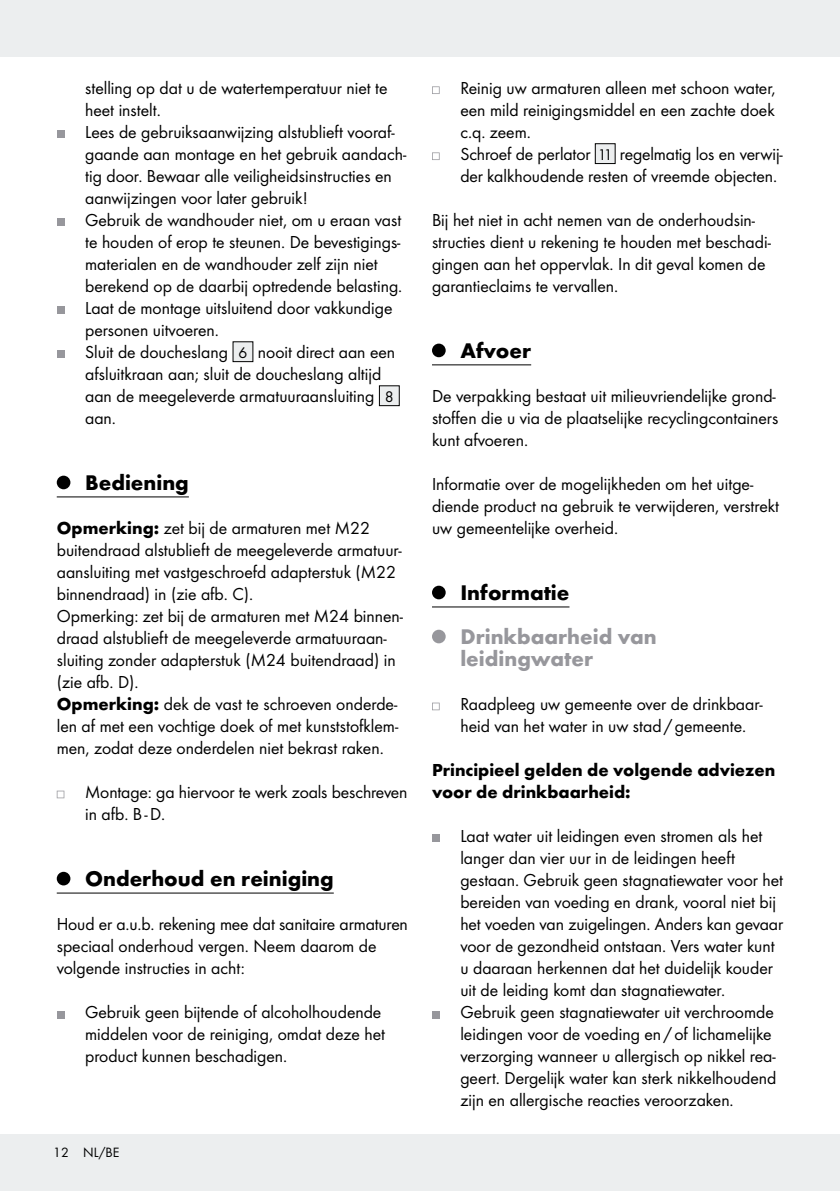
<style>
.page{position:relative;width:840px;height:1191px;background:#fff}
.page>*{position:absolute;margin:0;border:0;box-sizing:border-box;transform-origin:0 0}
.t1{font:700 22px "Futura";color:#000}
.t2{font:700 22px/22px "Futura";color:#97979c}
.t3{font:18px/22px "Futura Boo";color:#000}
.t4{font:700 18px/22px "Futura";color:#000}
.t5{font:14px "Futura Boo";color:#000}
.s1{font-size:16px}
.s2{font-family:"Futura";font-weight:700}
</style>
<div class="page">
<div style="left:0;top:0;width:839px;height:57px;background:#eceeef"></div>
<div style="left:0;top:1134px;width:839px;height:57px;background:#eceeef"></div>
<hr style="left:57px;top:496px;width:132px;height:1px;background:#000">
<hr style="left:57px;top:892px;width:276px;height:1px;background:#000">
<div style="left:57px;top:130px;width:7px;height:8px;background:#97979c"></div>
<div style="left:57px;top:218px;width:7px;height:8px;background:#97979c"></div>
<div style="left:57px;top:306px;width:7px;height:8px;background:#97979c"></div>
<div style="left:57px;top:350px;width:7px;height:8px;background:#97979c"></div>
<div style="left:233px;top:342px;width:20px;height:20px;background:#eceeef"></div>
<div style="left:379px;top:386px;width:20px;height:20px;background:#eceeef"></div>
<div style="left:378px;top:385px;width:21px;height:21px;border:1px solid #000"></div>
<div style="left:57px;top:475px;width:13px;height:14px;background:#000;border-radius:50%"></div>
<svg style="left:57px;top:790px;width:7px;height:8px"></svg>
<div style="left:57px;top:871px;width:13px;height:14px;background:#000;border-radius:50%"></div>
<div style="left:57px;top:1010px;width:7px;height:8px;background:#97979c"></div>
<hr style="left:432px;top:364px;width:99px;height:1px;background:#000">
<hr style="left:432px;top:606px;width:137px;height:1px;background:#000">
<svg style="left:432px;top:86px;width:7px;height:8px"></svg>
<svg style="left:432px;top:152px;width:7px;height:8px"></svg>
<div style="left:595px;top:144px;width:19px;height:20px;background:#eceeef"></div>
<div style="left:594px;top:143px;width:21px;height:21px;border:1px solid #000"></div>
<div style="left:432px;top:343px;width:13px;height:14px;background:#000;border-radius:50%"></div>
<div style="left:432px;top:585px;width:13px;height:14px;background:#000;border-radius:50%"></div>
<div style="left:432px;top:629px;width:13px;height:14px;background:#97979c;border-radius:50%"></div>
<svg style="left:432px;top:702px;width:7px;height:8px"></svg>
<div style="left:432px;top:834px;width:7px;height:8px;background:#97979c"></div>
<div style="left:432px;top:1010px;width:7px;height:8px;background:#97979c"></div>
<p class="t3" style="left:85px;top:77px;width:322px">stelling op dat u de watertemperatuur niet te heet instelt.<br>Lees de gebruiksaanwijzing alstublieft vooraf&shy;gaande aan montage en het gebruik aandach&shy;tig door. Bewaar alle veiligheidsinstructies en aanwijzingen voor later gebruik!<br>Gebruik de wandhouder niet, om u eraan vast te houden of erop te steunen. De bevestigings&shy;materialen en de wandhouder zelf zijn niet berekend op de daarbij optredende belasting.<br>Laat de montage uitsluitend door vakkundige personen uitvoeren.<br>Sluit de doucheslang <span class="s1">6</span> nooit direct aan een afsluitkraan aan; sluit de doucheslang altijd aan de meegeleverde armatuuraansluiting <span class="s1">8 </span>aan.</p>
<p class="t1" style="left:85px;top:469px;width:105px">Bediening</p>
<p class="t3" style="left:57px;top:517px;width:347px"><span class="s2">Opmerking:</span> zet bij de armaturen met M22 buitendraad alstublieft de meegeleverde armatuur&shy;aansluiting met vastgeschroefd adapterstuk (M22 binnendraad) in (zie afb. C).<br>Opmerking: zet bij de armaturen met M24 binnen&shy;draad alstublieft de meegeleverde armatuuraan&shy;sluiting zonder adapterstuk (M24 buitendraad) in (zie afb. D).<br><span class="s2">Opmerking:</span> dek de vast te schroeven onderde&shy;len af met een vochtige doek of met kunststofklem&shy;men, zodat deze onderdelen niet bekrast raken.</p>
<p class="t3" style="left:85px;top:781px;width:324px">Montage: ga hiervoor te werk zoals beschreven in afb. B-D.</p>
<p class="t1" style="left:85px;top:865px;width:250px">Onderhoud en reiniging</p>
<p class="t3" style="left:57px;top:913px;width:352px">Houd er a.u.b. rekening mee dat sanitaire armaturen speciaal onderhoud vergen. Neem daarom de volgende instructies in acht:</p>
<p class="t3" style="left:85px;top:1001px;width:301px">Gebruik geen bijtende of alcoholhoudende middelen voor de reiniging, omdat deze het product kunnen beschadigen.</p>
<p class="t5" style="left:53px;top:1144px;width:67px">12 NL/BE</p>
<p class="t3" style="left:460px;top:77px;width:324px">Reinig uw armaturen alleen met schoon water, een mild reinigingsmiddel en een zachte doek c.q. zeem.<br>Schroef de perlator <span class="s1">11</span> regelmatig los en verwij&shy;der kalkhoudende resten of vreemde objecten.</p>
<p class="t3" style="left:432px;top:209px;width:340px">Bij het niet in acht nemen van de onderhoudsin&shy;structies dient u rekening te houden met beschadi&shy;gingen aan het oppervlak. In dit geval komen de garantieclaims te vervallen.</p>
<p class="t1" style="left:460px;top:337px;width:72px">Afvoer</p>
<p class="t3" style="left:432px;top:385px;width:347px">De verpakking bestaat uit milieuvriendelijke grond&shy;stoffen die u via de plaatselijke recyclingcontainers kunt afvoeren.</p>
<p class="t3" style="left:432px;top:473px;width:348px">Informatie over de mogelijkheden om het uitge&shy;diende product na gebruik te verwijderen, verstrekt uw gemeentelijke overheid.</p>
<p class="t1" style="left:460px;top:579px;width:110px">Informatie</p>
<p class="t2" style="left:460px;top:625px;width:198px">Drinkbaarheid van leidingwater</p>
<p class="t3" style="left:460px;top:693px;width:303px">Raadpleeg uw gemeente over de drinkbaar&shy;heid van het water in uw stad/gemeente.</p>
<p class="t4" style="left:432px;top:759px;width:345px">Principieel gelden de volgende adviezen voor de drinkbaarheid:</p>
<p class="t3" style="left:460px;top:825px;width:324px">Laat water uit leidingen even stromen als het langer dan vier uur in de leidingen heeft gestaan. Gebruik geen stagnatiewater voor het bereiden van voeding en drank, vooral niet bij het voeden van zuigelingen. Anders kan gevaar voor de gezondheid ontstaan. Vers water kunt u daaraan herkennen dat het duidelijk kouder uit de leiding komt dan stagnatiewater.<br>Gebruik geen stagnatiewater uit verchroomde leidingen voor de voeding en /of lichamelijke verzorging wanneer u allergisch op nikkel rea&shy;geert. Dergelijk water kan sterk nikkelhoudend zijn en allergische reacties veroorzaken.</p>
</div>
